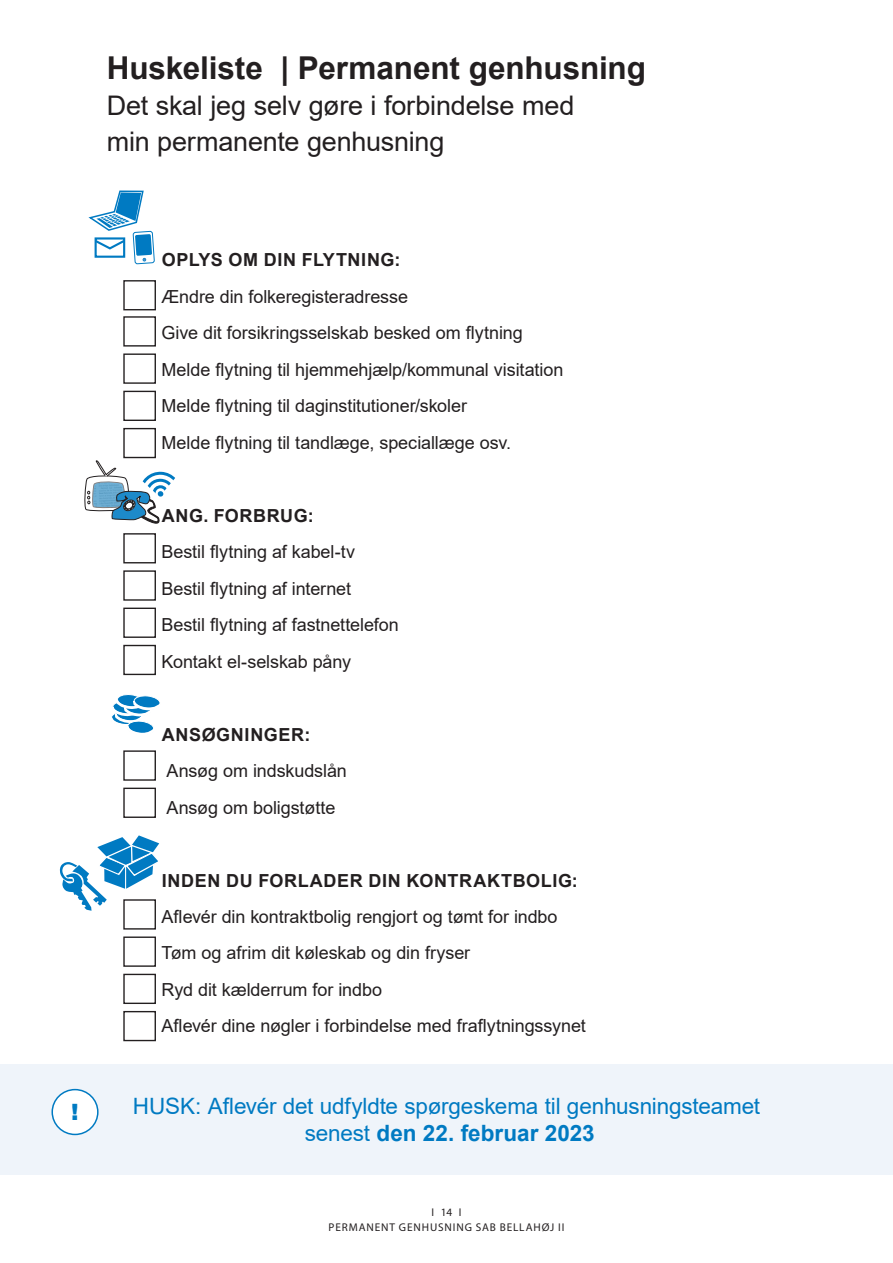
<style>
.page{position:relative;width:893px;height:1263px;background:#fff}
.page>*{position:absolute;margin:0;border:0;box-sizing:border-box;transform-origin:0 0}
.Overskrift{font:700 31.5px "Arial";letter-spacing:-.005em;color:#231f20}
.Overskrift-2{font:27px "Arial";letter-spacing:-.01em;color:#231f20}
.t1{font:22.5px "Arial";letter-spacing:-.005em;color:#007ac2}
.t2{font:700 22.5px "Arial";color:#007ac2}
.t3{font:900 22.5px "Arial";color:#007ac2}
.Tjekliste{font:18px "Arial";letter-spacing:-.005em;color:#231f20}
.Tjekliste-2{font:700 18px "Arial";letter-spacing:.035em;color:#231f20}
.t4{font:11.25px/15px "Myriad Pro";letter-spacing:.08em;color:#231f20;text-align:center}
.s1{font-weight:400}
</style>
<div class="page">
<svg style="left:88px;top:190px;width:66px;height:74px"></svg>
<svg style="left:84px;top:460px;width:91px;height:64px"></svg>
<svg style="left:111px;top:694px;width:49px;height:39px"></svg>
<svg style="left:59px;top:835px;width:101px;height:76px"></svg>
<div style="left:123px;top:280px;width:33px;height:30px;border:1px solid #231f20"></div>
<div style="left:123px;top:316px;width:33px;height:31px;border:1px solid #231f20"></div>
<div style="left:123px;top:533px;width:33px;height:30px;border:1px solid #231f20"></div>
<div style="left:123px;top:899px;width:33px;height:30px;border:1px solid #231f20"></div>
<div style="left:123px;top:353px;width:33px;height:31px;border:1px solid #231f20"></div>
<div style="left:123px;top:570px;width:33px;height:31px;border:1px solid #231f20"></div>
<div style="left:123px;top:936px;width:33px;height:31px;border:1px solid #231f20"></div>
<div style="left:123px;top:391px;width:33px;height:30px;border:1px solid #231f20"></div>
<div style="left:123px;top:608px;width:33px;height:30px;border:1px solid #231f20"></div>
<div style="left:123px;top:974px;width:33px;height:30px;border:1px solid #231f20"></div>
<div style="left:123px;top:750px;width:33px;height:31px;border:1px solid #231f20"></div>
<div style="left:123px;top:428px;width:33px;height:30px;border:1px solid #231f20"></div>
<div style="left:123px;top:645px;width:33px;height:30px;border:1px solid #231f20"></div>
<div style="left:123px;top:1011px;width:33px;height:30px;border:1px solid #231f20"></div>
<div style="left:123px;top:788px;width:33px;height:30px;border:1px solid #231f20"></div>
<div style="left:0;top:1064px;width:893px;height:111px;background:#eff4fa"></div>
<div style="left:52px;top:1089px;width:46px;height:45px;background:#fff;border-radius:50%"></div>
<div style="left:51px;top:1089px;width:48px;height:46px;border:2px solid #007ac2;border-radius:50%"></div>
<p class="Overskrift" style="left:107px;top:45px;width:541px">Huskeliste | Permanent genhusning</p>
<p class="Overskrift-2" style="left:107px;top:87px;width:469px">Det skal jeg selv gøre i forbindelse med</p>
<p class="Overskrift-2" style="left:107px;top:123px;width:339px">min permanente genhusning</p>
<p class="t3" style="left:71px;top:1096px;width:9px">!</p>
<p class="Tjekliste-2" style="left:162px;top:247px;width:240px">OPLYS OM DIN FLYTNING:</p>
<p class="Tjekliste" style="left:162px;top:284px;width:248px">Ændre din folkeregisteradresse</p>
<p class="Tjekliste" style="left:162px;top:320px;width:363px">Give dit forsikringsselskab besked om flytning</p>
<p class="Tjekliste" style="left:162px;top:357px;width:403px">Melde flytning til hjemmehjælp/kommunal visitation</p>
<p class="Tjekliste" style="left:162px;top:393px;width:307px">Melde flytning til daginstitutioner/skoler</p>
<p class="Tjekliste" style="left:162px;top:430px;width:351px">Melde flytning til tandlæge, speciallæge osv.</p>
<p class="Tjekliste-2" style="left:162px;top:503px;width:153px">ANG. FORBRUG:</p>
<p class="Tjekliste" style="left:162px;top:539px;width:195px">Bestil flytning af kabel-tv</p>
<p class="Tjekliste" style="left:162px;top:576px;width:191px">Bestil flytning af internet</p>
<p class="Tjekliste" style="left:162px;top:612px;width:239px">Bestil flytning af fastnettelefon</p>
<p class="Tjekliste" style="left:162px;top:649px;width:191px">Kontakt el-selskab påny</p>
<p class="Tjekliste-2" style="left:162px;top:721px;width:150px">ANSØGNINGER:</p>
<p class="Tjekliste" style="left:167px;top:758px;width:182px">Ansøg om indskudslån</p>
<p class="Tjekliste" style="left:167px;top:795px;width:170px">Ansøg om boligstøtte</p>
<p class="Tjekliste-2" style="left:162px;top:867px;width:417px">INDEN DU FORLADER DIN KONTRAKTBOLIG:</p>
<p class="Tjekliste" style="left:162px;top:904px;width:398px">Aflevér din kontraktbolig rengjort og tømt for indbo</p>
<p class="Tjekliste" style="left:162px;top:941px;width:310px">Tøm og afrim dit køleskab og din fryser</p>
<p class="Tjekliste" style="left:162px;top:977px;width:222px">Ryd dit kælderrum for indbo</p>
<p class="Tjekliste" style="left:162px;top:1014px;width:426px">Aflevér dine nøgler i forbindelse med fraflytningssynet</p>
<p class="t1" style="left:133px;top:1091px;width:629px">HUSK: Aflevér det udfyldte spørgeskema til genhusningsteamet</p>
<p class="t2" style="left:305px;top:1118px;width:291px"><span class="s1">senest</span> den 22. februar 2023</p>
<p class="t4" style="left:329px;top:1204px;width:237px">I 14 I<br>PERMANENT GENHUSNING SAB BELLAHØJ II</p>
</div>
